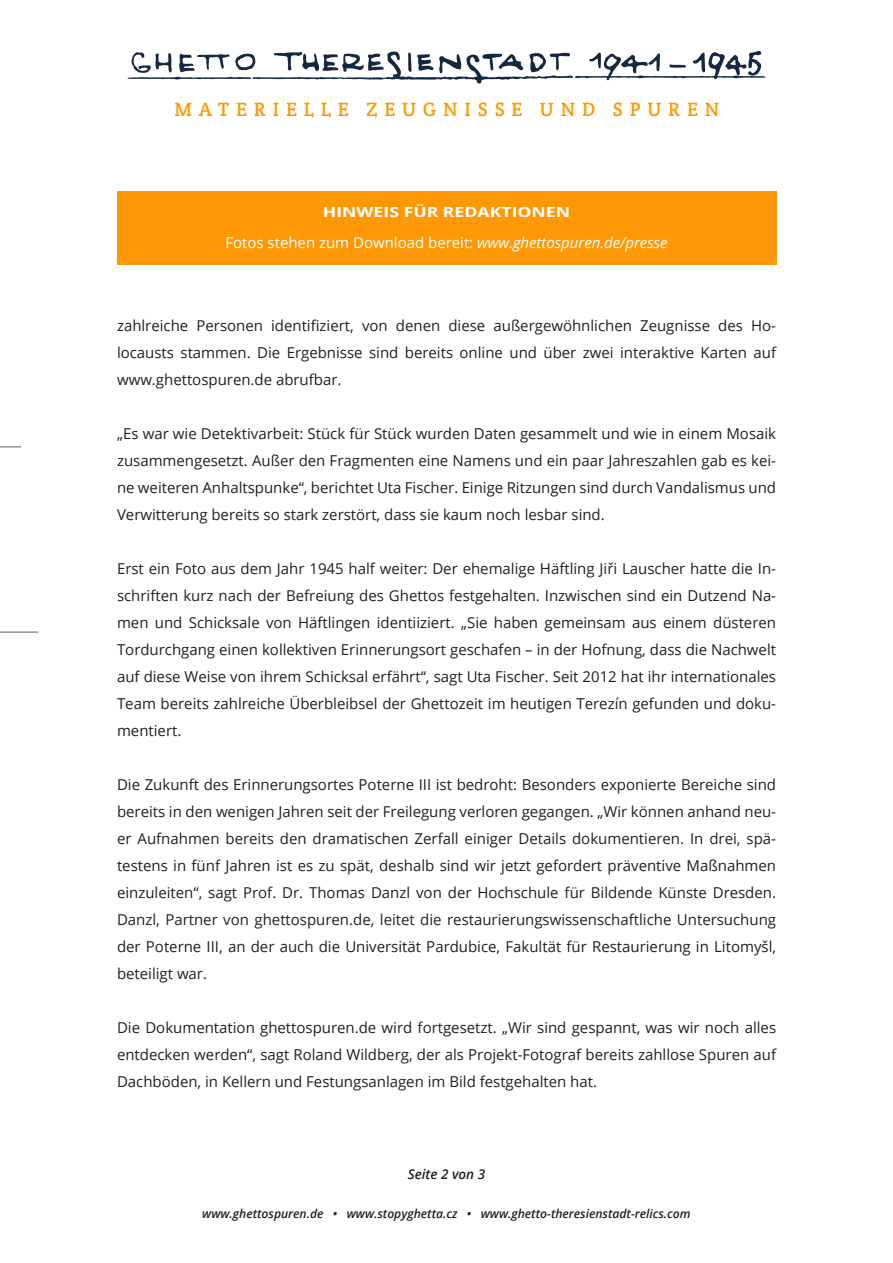
<style>
.page{position:relative;width:893px;height:1263px;background:#fff}
.page>*{position:absolute;margin:0;border:0;box-sizing:border-box;transform-origin:0 0}
.t1{font:19.5px "Crete Round";letter-spacing:.35em;color:#f90}
.t2{font:15px/27px "Open Sans";color:#231f20;text-align:justify}
.Hinweis_orange{font:15px "Open Sans";color:#fff}
.HINWEIS_orange_fett{font:700 14.1px "Open Sans";color:#fff;scale:1.26 1}
.Fußzeile_Seite{font:italic 600 13.5px "Open Sans";color:#231f20}
.t3{font:italic 600 12.15px "Open Sans";color:#231f20}
.s1{font-style:italic}
</style>
<div class="page">
<img style="left:0;top:51px;width:777px;height:582px">
<div style="left:117px;top:191px;width:659px;height:73px;background:#ff9806"></div>
<h1 class="t1" style="left:174px;top:97px;width:546px">MATERIELLE ZEUGNISSE UND SPUREN</h1>
<p class="HINWEIS_orange_fett" style="left:323px;top:202px;width:198px">HINWEIS FÜR REDAKTIONEN</p>
<p class="Hinweis_orange" style="left:225px;top:232px;width:444px">Fotos stehen zum Download bereit: <span class="s1">www.ghettospuren.de/presse</span></p>
<p class="t2" style="left:117px;top:311px;width:661px">zahlreiche Personen identifiziert, von denen diese außergewöhnlichen Zeugnisse des Ho&shy;locausts stammen. Die Ergebnisse sind bereits online und über zwei interaktive Karten auf www.ghettospuren.de abrufbar.</p>
<p class="t2" style="left:117px;top:419px;width:661px">„Es war wie Detektivarbeit: Stück für Stück wurden Daten gesammelt und wie in einem Mosaik zusammengesetzt. Außer den Fragmenten eine Namens und ein paar Jahreszahlen gab es kei&shy;ne weiteren Anhaltspunke“, berichtet Uta Fischer. Einige Ritzungen sind durch Vandalismus und Verwitterung bereits so stark zerstört, dass sie kaum noch lesbar sind.</p>
<p class="t2" style="left:117px;top:554px;width:661px">Erst ein Foto aus dem Jahr 1945 half weiter: Der ehemalige Häftling Jiři Lauscher hatte die In&shy;schriften kurz nach der Befreiung des Ghettos festgehalten. Inzwischen sind ein Dutzend Na&shy;men und Schicksale von Häftlingen identiiziert. „Sie haben gemeinsam aus einem düsteren Tordurchgang einen kollektiven Erinnerungsort geschafen – in der Hofnung, dass die Nachwelt auf diese Weise von ihrem Schicksal erfährt“, sagt Uta Fischer. Seit 2012 hat ihr internationales Team bereits zahlreiche Überbleibsel der Ghettozeit im heutigen Terezín gefunden und doku&shy;mentiert.</p>
<p class="t2" style="left:117px;top:770px;width:661px">Die Zukunft des Erinnerungsortes Poterne III ist bedroht: Besonders exponierte Bereiche sind bereits in den wenigen Jahren seit der Freilegung verloren gegangen. „Wir können anhand neu&shy;er Aufnahmen bereits den dramatischen Zerfall einiger Details dokumentieren. In drei, spä&shy;testens in fünf Jahren ist es zu spät, deshalb sind wir jetzt gefordert präventive Maßnahmen einzuleiten“, sagt Prof. Dr. Thomas Danzl von der Hochschule für Bildende Künste Dresden.<br>Danzl, Partner von ghettospuren.de, leitet die restaurierungswissenschaftliche Untersuchung der Poterne III, an der auch die Universität Pardubice, Fakultät für Restaurierung in Litomyšl, beteiligt war.</p>
<p class="t2" style="left:117px;top:1013px;width:661px">Die Dokumentation ghettospuren.de wird fortgesetzt. „Wir sind gespannt, was wir noch alles entdecken werden“, sagt Roland Wildberg, der als Projekt-Fotograf bereits zahllose Spuren auf Dachböden, in Kellern und Festungsanlagen im Bild festgehalten hat.</p>
<p class="Fußzeile_Seite" style="left:408px;top:1164px;width:79px">Seite 2 von 3</p>
<p class="t3" style="left:202px;top:1205px;width:490px">www.ghettospuren.de • www.stopyghetta.cz • www.ghetto-theresienstadt-relics.com</p>
</div>
